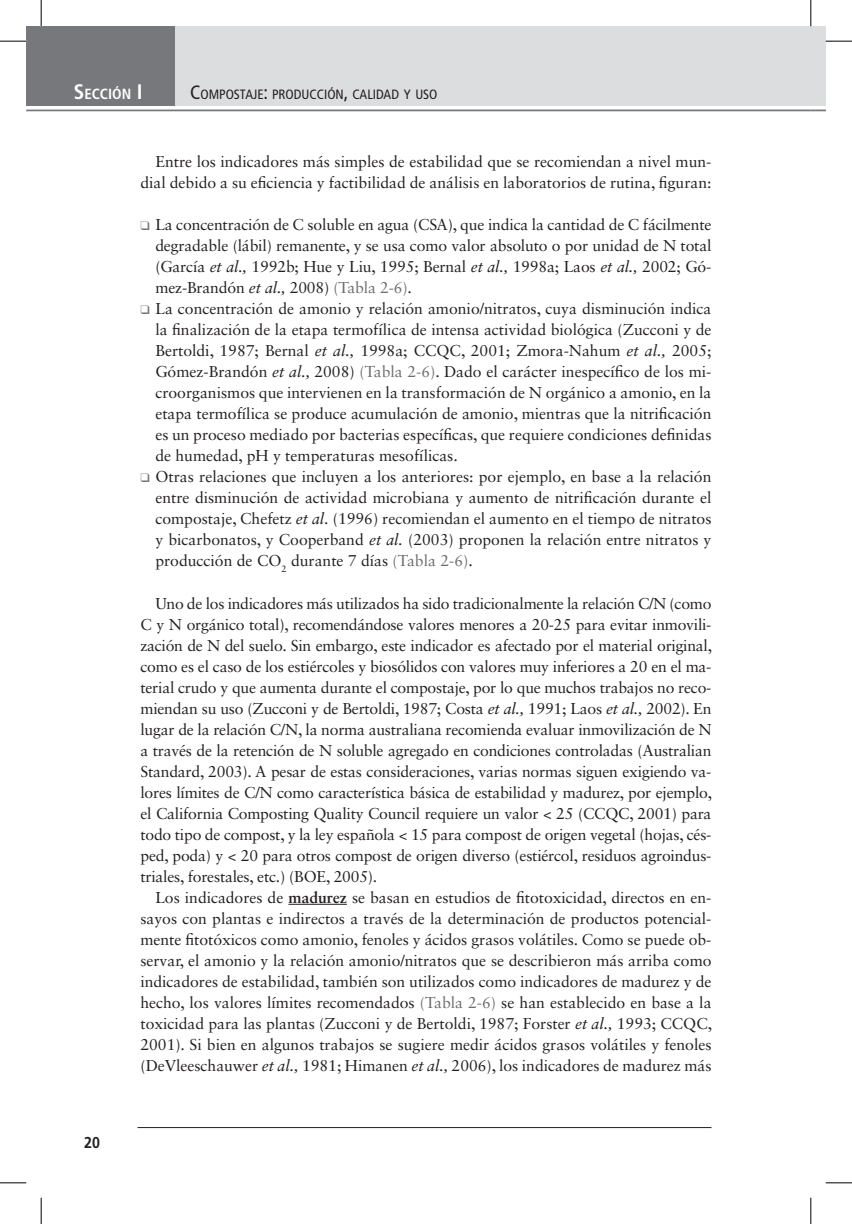
<style>
.page{position:relative;width:852px;height:1224px;background:#fff}
.page>*{position:absolute;margin:0;border:0;box-sizing:border-box;transform-origin:0 0}
.t1{font:15.75px/21px "Sabon LT Std";color:#231f20;text-align:justify}
.t2{font:700 15.75px "Frutiger LT Std";color:#231f20;scale:.9 1}
.t3{font:700 condensed 14.7px "Frutiger LT Std";color:#fff}
.t4{font:condensed 13.47px "Frutiger LT Std";color:#231f20}
.s1{font-size:21px}
.s2{font-size:19.25px}
.s3{color:#76787b}
.s4{font-style:italic}
.s5{color:#6c6d70}
.s6{font-weight:700}
</style>
<div class="page">
<div style="left:26px;top:26px;width:149px;height:80px;background:#76787b"></div>
<div style="left:175px;top:26px;width:635px;height:80px;background:#dcdddf"></div>
<div style="left:810px;top:26px;width:15px;height:80px;background:#dcdddf"></div>
<hr style="left:26px;top:109px;width:784px;height:2px;background:#76787b">
<svg style="left:810px;top:109px;width:15px;height:2px"></svg>
<hr style="left:137px;top:1127px;width:574px;height:1px;background:#231f20">
<hr style="left:288px;top:903px;width:59px;height:1px;background:#231f20">
<svg style="left:0;top:41px;width:26px;height:1px"></svg>
<svg style="left:825px;top:41px;width:26px;height:1px"></svg>
<svg style="left:0;top:1182px;width:26px;height:1px"></svg>
<svg style="left:825px;top:1182px;width:26px;height:1px"></svg>
<svg style="left:41px;top:0;width:1px;height:26px"></svg>
<svg style="left:41px;top:1197px;width:1px;height:26px"></svg>
<svg style="left:810px;top:0;width:1px;height:26px"></svg>
<svg style="left:810px;top:1197px;width:1px;height:26px"></svg>
<p class="t3" style="left:74px;top:88px;width:70px"><span class="s1">S</span>ECCIÓN <span class="s1">I</span></p>
<p class="t4" style="left:190px;top:89px;width:249px"><span class="s2">C</span>OMPOSTAJE<span class="s2">:</span> PRODUCCIÓN<span class="s2">,</span> CALIDAD Y USO</p>
<p class="t2" style="left:84px;top:1136px;width:19px">20</p>
<p class="t1" style="left:140px;top:153px;width:572px;text-align:right">Entre los indicadores más simples de estabilidad que se recomiendan a nivel mun&shy;dial debido a su eficiencia y factibilidad de análisis en laboratorios de rutina, figuran:</p>
<p class="t1" style="left:155px;top:216px;width:557px;text-indent:-15px"><span class="s3">❑</span> La concentración de C soluble en agua (CSA), que indica la cantidad de C fácilmente degradable (lábil) remanente, y se usa como valor absoluto o por unidad de N total (García <span class="s4">et al.,</span> 1992b; Hue y Liu, 1995; Bernal <span class="s4">et al.,</span> 1998a; Laos <span class="s4">et al.,</span> 2002; Gó&shy;mez-Brandón <span class="s4">et al.,</span> 2008) <span class="s5">(Tabla 2-6)</span>.</p>
<p class="t1" style="left:155px;top:300px;width:557px;text-indent:-15px"><span class="s3">❑</span> La concentración de amonio y relación amonio/nitratos, cuya disminución indica la finalización de la etapa termofílica de intensa actividad biológica (Zucconi y de Bertoldi, 1987; Bernal <span class="s4">et al.,</span> 1998a; CCQC, 2001; Zmora-Nahum <span class="s4">et al.,</span> 2005; Gómez-Brandón <span class="s4">et al.,</span> 2008) <span class="s5">(Tabla 2-6)</span>. Dado el carácter inespecífico de los mi&shy;croorganismos que intervienen en la transformación de N orgánico a amonio, en la etapa termofílica se produce acumulación de amonio, mientras que la nitrificación es un proceso mediado por bacterias específicas, que requiere condiciones definidas de humedad, pH y temperaturas mesofílicas.</p>
<p class="t1" style="left:155px;top:468px;width:557px;text-indent:-15px"><span class="s3">❑</span> Otras relaciones que incluyen a los anteriores: por ejemplo, en base a la relación entre disminución de actividad microbiana y aumento de nitrificación durante el compostaje, Chefetz <span class="s4">et al.</span> (1996) recomiendan el aumento en el tiempo de nitratos y bicarbonatos, y Cooperband <span class="s4">et al.</span> (2003) proponen la relación entre nitratos y producción de CO<sub>2</sub> durante 7 días <span class="s5">(Tabla 2-6)</span>.</p>
<p class="t1" style="left:140px;top:594px;width:573px;text-indent:15px">Uno de los indicadores más utilizados ha sido tradicionalmente la relación C/N (como C y N orgánico total), recomendándose valores menores a 20-25 para evitar inmovili&shy;zación de N del suelo. Sin embargo, este indicador es afectado por el material original, como es el caso de los estiércoles y biosólidos con valores muy inferiores a 20 en el ma&shy;terial crudo y que aumenta durante el compostaje, por lo que muchos trabajos no reco&shy;miendan su uso (Zucconi y de Bertoldi, 1987; Costa <span class="s4">et al.,</span> 1991; Laos <span class="s4">et al.,</span> 2002). En lugar de la relación C/N, la norma australiana recomienda evaluar inmovilización de N a través de la retención de N soluble agregado en condiciones controladas (Australian Standard, 2003). A pesar de estas consideraciones, varias normas siguen exigiendo va&shy;lores límites de C/N como característica básica de estabilidad y madurez, por ejemplo, el California Composting Quality Council requiere un valor &lt; 25 (CCQC, 2001) para todo tipo de compost, y la ley española &lt; 15 para compost de origen vegetal (hojas, cés&shy;ped, poda) y &lt; 20 para otros compost de origen diverso (estiércol, residuos agroindus&shy;triales, forestales, etc.) (BOE, 2005).</p>
<p class="t1" style="left:140px;top:888px;width:573px;text-indent:15px">Los indicadores de <span class="s6">madurez</span> se basan en estudios de fitotoxicidad, directos en en&shy;sayos con plantas e indirectos a través de la determinación de productos potencial&shy;mente fitotóxicos como amonio, fenoles y ácidos grasos volátiles. Como se puede ob&shy;servar, el amonio y la relación amonio/nitratos que se describieron más arriba como indicadores de estabilidad, también son utilizados como indicadores de madurez y de hecho, los valores límites recomendados <span class="s5">(Tabla 2-6)</span> se han establecido en base a la toxicidad para las plantas (Zucconi y de Bertoldi, 1987; Forster <span class="s4">et al.,</span> 1993; CCQC, 2001). Si bien en algunos trabajos se sugiere medir ácidos grasos volátiles y fenoles (DeVleeschauwer <span class="s4">et al.,</span> 1981; Himanen <span class="s4">et al.,</span> 2006), los indicadores de madurez más</p>
</div>
